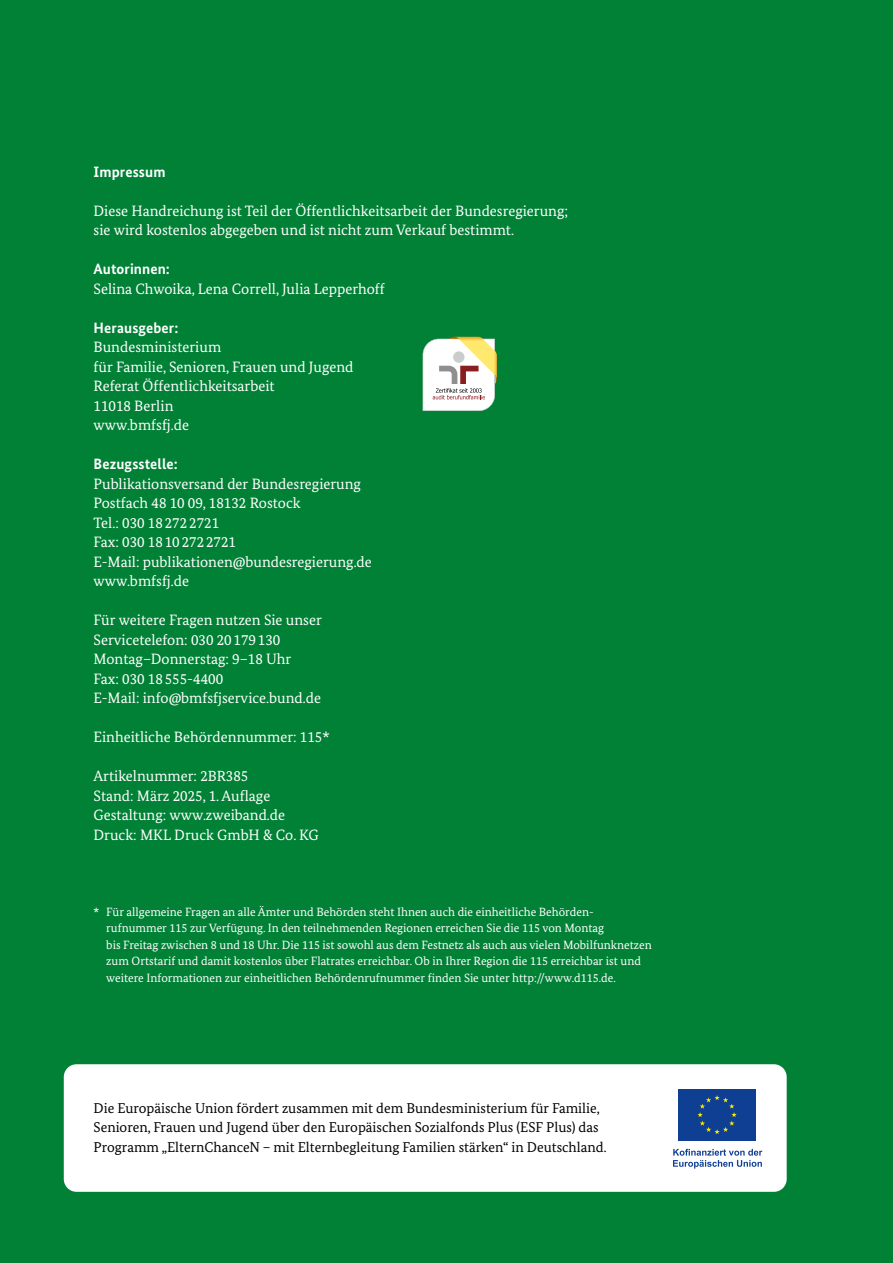
<style>
.page{position:relative;width:893px;height:1263px;background:#008135}
.page>*{position:absolute;margin:0;border:0;box-sizing:border-box;transform-origin:0 0}
.Imp_I-03-P-FL{font:15px/19.5px "Bundes Serif";color:#fff}
.Imp_I-02-H2-HL_2{font:700 15px "Bundes Sans";letter-spacing:.01em;color:#fff}
.Imp_I-01-H1-HL_1{font:700 15px "Bundes Sans";letter-spacing:.005em;color:#fff}
.IS_Bodycopy{font:14.25px/19.5px "Bundes Serif";color:#000}
.Imp_I-04-P-Fußnote{font:12px/16.5px "Bundes Serif";color:#fff}
.s1{font-size:14.7px}
</style>
<div class="page">
<div style="left:64px;top:1064px;width:723px;height:128px;background:#fff;border-radius:13px"></div>
<svg style="left:423px;top:337px;width:74px;height:74px;background:#e3e1ce"></svg>
<div style="left:678px;top:1089px;width:78px;height:52px;background:#0f3f93"></div>
<svg style="left:697px;top:1095px;width:40px;height:39px"></svg>
<svg style="left:673px;top:1149px;width:89px;height:19px"></svg>
<h1 class="Imp_I-01-H1-HL_1" style="left:94px;top:163px;width:73px">Impressum</h1>
<p class="Imp_I-03-P-FL" style="left:94px;top:201px;width:476px">Diese Handreichung ist Teil der Öffentlichkeitsarbeit der Bundesregierung; sie wird kostenlos abgegeben und ist nicht zum Verkauf bestimmt.</p>
<h2 class="Imp_I-02-H2-HL_2" style="left:94px;top:260px;width:78px">Autorinnen:</h2>
<p class="Imp_I-03-P-FL" style="left:94px;top:279px;width:293px">Selina Chwoika, Lena Correll, Julia Lepperhoff</p>
<h2 class="Imp_I-02-H2-HL_2" style="left:94px;top:319px;width:86px">Herausgeber:</h2>
<p class="Imp_I-03-P-FL" style="left:94px;top:337px;width:262px">Bundesministerium<br>für Familie, Senioren, Frauen und Jugend</p>
<p class="Imp_I-03-P-FL" style="left:94px;top:376px;width:183px">Referat Öffentlichkeitsarbeit</p>
<p class="Imp_I-03-P-FL" style="left:94px;top:396px;width:81px">11018 Berlin</p>
<p class="Imp_I-03-P-FL" style="left:94px;top:415px;width:97px">www.bmfsfj.de</p>
<h2 class="Imp_I-02-H2-HL_2" style="left:94px;top:455px;width:86px">Bezugsstelle:</h2>
<p class="Imp_I-03-P-FL" style="left:94px;top:474px;width:269px">Publikationsversand der Bundesregierung</p>
<p class="Imp_I-03-P-FL" style="left:94px;top:493px;width:209px">Postfach 48 10 09, 18132 Rostock</p>
<p class="Imp_I-03-P-FL" style="left:94px;top:513px;width:127px">Tel.: 030 182722721</p>
<p class="Imp_I-03-P-FL" style="left:94px;top:532px;width:144px">Fax: 030 18102722721</p>
<p class="Imp_I-03-P-FL" style="left:94px;top:552px;width:280px">E-Mail: publikationen@bundesregierung.de</p>
<p class="Imp_I-03-P-FL" style="left:94px;top:571px;width:97px">www.bmfsfj.de</p>
<p class="Imp_I-03-P-FL" style="left:94px;top:610px;width:230px">Für weitere Fragen nutzen Sie unser<br>Servicetelefon: 030 20179130</p>
<p class="Imp_I-03-P-FL" style="left:94px;top:649px;width:199px">Montag–Donnerstag: 9–18 Uhr</p>
<p class="Imp_I-03-P-FL" style="left:94px;top:669px;width:131px">Fax: 030 18 555-4400</p>
<p class="Imp_I-03-P-FL" style="left:94px;top:688px;width:229px">E-Mail: info@bmfsfjservice.bund.de</p>
<p class="Imp_I-03-P-FL" style="left:94px;top:727px;width:238px">Einheitliche Behördennummer: 115*</p>
<p class="Imp_I-03-P-FL" style="left:94px;top:766px;width:156px">Artikelnummer: 2<span class="s1">BR</span>385</p>
<p class="Imp_I-03-P-FL" style="left:94px;top:786px;width:178px">Stand: März 2025, 1. Auflage</p>
<p class="Imp_I-03-P-FL" style="left:94px;top:805px;width:193px">Gestaltung: www.zweiband.de</p>
<p class="Imp_I-03-P-FL" style="left:94px;top:825px;width:227px">Druck: MKL Druck GmbH &amp; Co. KG</p>
<p class="Imp_I-04-P-Fußnote" style="left:106px;top:903px;width:547px;text-indent:-13px">* Für allgemeine Fragen an alle Ämter und Behörden steht Ihnen auch die einheitliche Behörden&shy;rufnummer 115 zur Verfügung. In den teilnehmenden Regionen erreichen Sie die 115 von Montag<br>bis Freitag zwischen 8 und 18 Uhr. Die 115 ist sowohl aus dem Festnetz als auch aus vielen Mobilfunknetzen zum Ortstarif und damit kostenlos über Flatrates erreichbar. Ob in Ihrer Region die 115 erreichbar ist und weitere Informationen zur einheitlichen Behördenrufnummer finden Sie unter http://www.d115.de.</p>
<p class="IS_Bodycopy" style="left:94px;top:1098px;width:515px">Die Europäische Union fördert zusammen mit dem Bundesministerium für Familie,<br>Senioren, Frauen und Jugend über den Europäischen Sozialfonds Plus (ESF Plus) das<br>Programm „ElternChanceN – mit Elternbegleitung Familien stärken“ in Deutschland.</p>
</div>
